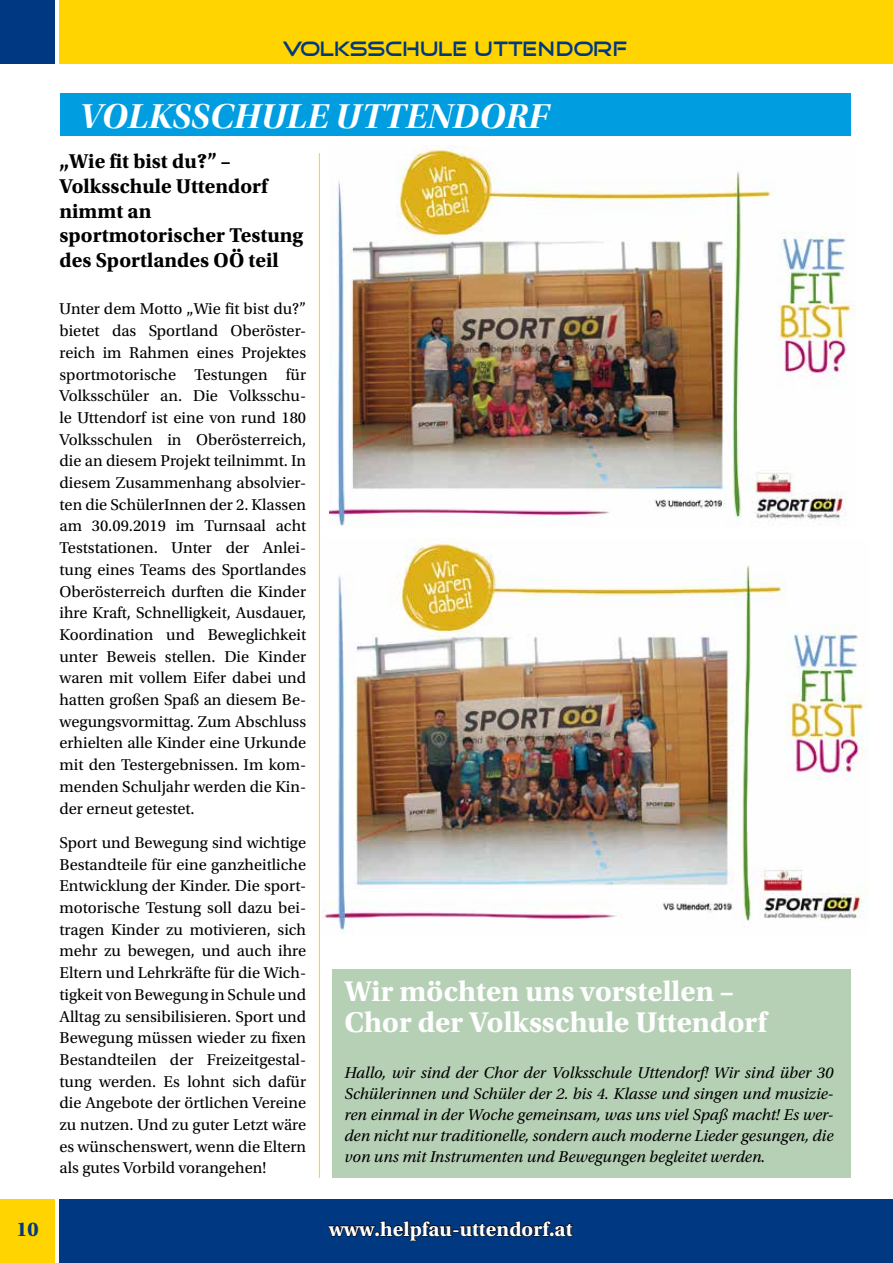
<style>
.page{position:relative;width:893px;height:1263px;background:#fff}
.page>*{position:absolute;margin:0;border:0;box-sizing:border-box;transform-origin:0 0}
.t1{font:36px "Utopia Std Bold Disp It";letter-spacing:.01em;color:#fff}
.t2{font:700 30px/31.5px "Utopia Std";color:#fff}
.t3{font:700 21px/24.8px "Utopia Std";color:#000}
.t4{font:700 21px "Utopia Std";color:#fff}
.t5{font:21px "Good Times";color:#003882}
.t6{font:700 21px "Utopia Std";color:#003882}
.t7{font:16.5px/21.8px "Utopia Std";color:#000;text-align:justify}
.t8{font:italic 16.5px/21px "Utopia Std";color:#000;text-align:justify}
</style>
<div class="page">
<div style="left:60px;top:1199px;width:833px;height:64px;background:#003882"></div>
<div style="left:0;top:1199px;width:55px;height:64px;background:#ffd400"></div>
<div style="left:60px;top:0;width:833px;height:64px;background:#ffd400"></div>
<svg style="left:327px;top:1220px;width:247px;height:21px"></svg>
<div style="left:0;top:0;width:55px;height:64px;background:#003882"></div>
<div style="left:332px;top:969px;width:518px;height:209px;background:#b6d0b6"></div>
<hr style="left:319px;top:153px;width:1px;height:1025px;background:#ffd400">
<img style="left:330px;top:146px;width:525px;height:380px">
<img style="left:321px;top:539px;width:546px;height:395px">
<div style="left:60px;top:94px;width:790px;height:42px;background:#009ee0"></div>
<p class="t5" style="left:283px;top:39px;width:346px">VOLKSSCHULE UTTENDORF</p>
<h1 class="t1" style="left:79px;top:96px;width:470px">VOLKSSCHULE UTTENDORF</h1>
<p class="t3" style="left:60px;top:149px;width:245px">„Wie fit bist du?” –<br>Volksschule Uttendorf nimmt an sportmotorischer Testung des Sportlandes OÖ teil</p>
<p class="t7" style="left:60px;top:298px;width:248px">Unter dem Motto „Wie fit bist du?” bietet das Sportland Oberöster&shy;reich im Rahmen eines Projektes sportmotorische Testungen für Volksschüler an. Die Volksschu&shy;le Uttendorf ist eine von rund 180<br>Volksschulen in Oberösterreich, die an diesem Projekt teilnimmt. In diesem Zusammenhang absolvier&shy;ten die SchülerInnen der 2. Klassen am 30.09.2019 im Turnsaal acht Teststationen. Unter der Anlei&shy;tung eines Teams des Sportlandes Oberösterreich durften die Kinder ihre Kraft, Schnelligkeit, Ausdauer, Koordination und Beweglichkeit unter Beweis stellen. Die Kinder waren mit vollem Eifer dabei und hatten großen Spaß an diesem Be&shy;wegungsvormittag. Zum Abschluss erhielten alle Kinder eine Urkunde mit den Testergebnissen. Im kom&shy;menden Schuljahr werden die Kin&shy;der erneut getestet.</p>
<p class="t7" style="left:60px;top:832px;width:248px">Sport und Bewegung sind wichtige Bestandteile für eine ganzheitliche Entwicklung der Kinder. Die sport&shy;motorische Testung soll dazu bei&shy;tragen Kinder zu motivieren, sich mehr zu bewegen, und auch ihre Eltern und Lehrkräfte für die Wich&shy;tigkeit von Bewegung in Schule und Alltag zu sensibilisieren. Sport und Bewegung müssen wieder zu fixen Bestandteilen der Freizeitgestal&shy;tung werden. Es lohnt sich dafür die Angebote der örtlichen Vereine zu nutzen. Und zu guter Letzt wäre es wünschenswert, wenn die Eltern als gutes Vorbild vorangehen!</p>
<h2 class="t2" style="left:344px;top:976px;width:424px">Wir möchten uns vorstellen –<br>Chor der Volksschule Uttendorf</h2>
<p class="t8" style="left:344px;top:1062px;width:491px">Hallo, wir sind der Chor der Volksschule Uttendorf! Wir sind über 30<br>Schülerinnen und Schüler der 2. bis 4. Klasse und singen und musizie&shy;ren einmal in der Woche gemeinsam, was uns viel Spaß macht! Es wer&shy;den nicht nur traditionelle, sondern auch moderne Lieder gesungen, die von uns mit Instrumenten und Bewegungen begleitet werden.</p>
<p class="t6" style="left:16px;top:1217px;width:24px">10</p>
<p class="t4" style="left:329px;top:1217px;width:246px">www.helpfau-uttendorf.at</p>
</div>
